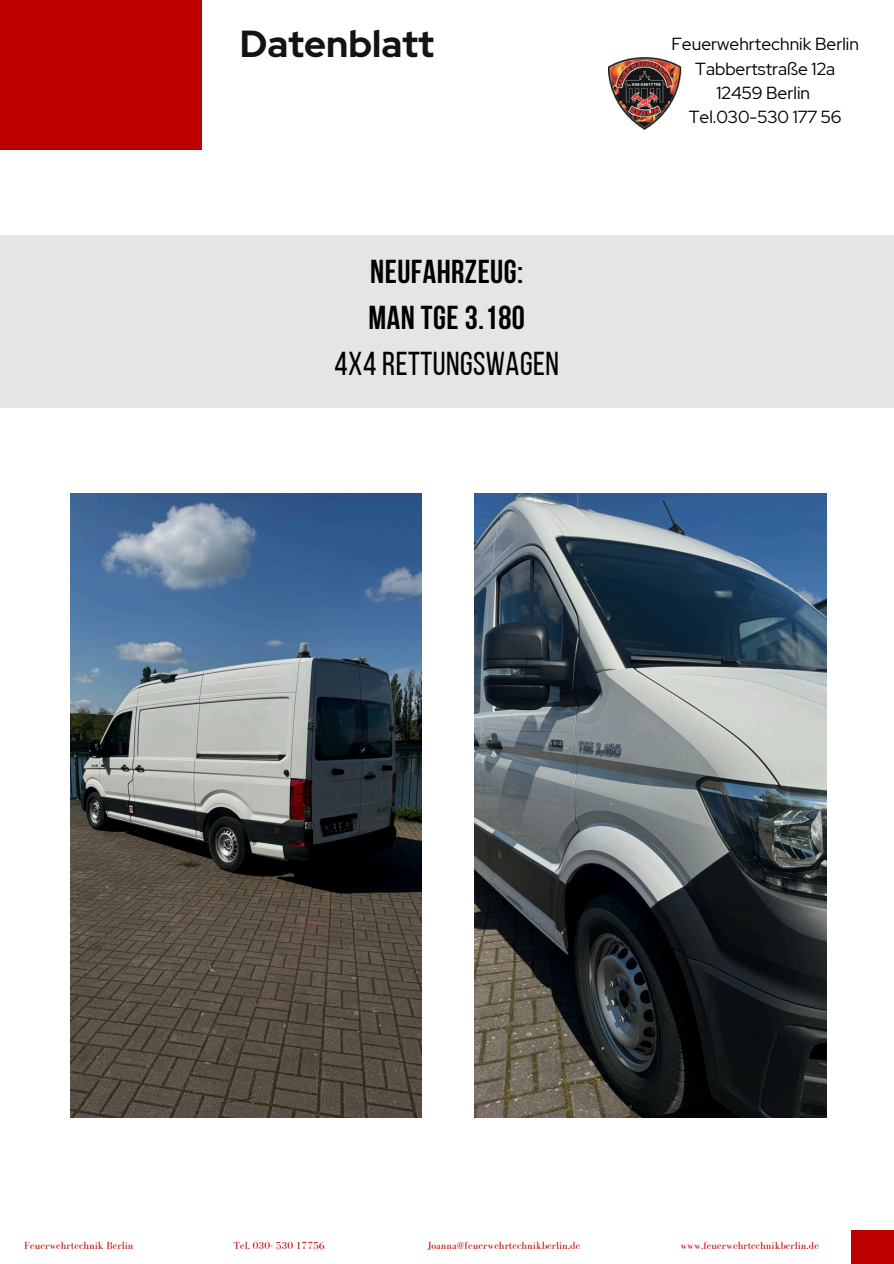
<style>
.page{position:relative;width:894px;height:1264px;background:#fff}
.page>*{position:absolute;margin:0;border:0;box-sizing:border-box;transform-origin:0 0}
.t1{font:700 37.5px "Red Hat Display";color:#131313}
.t2{font:700 33px/46.2px "Bebas Neue";letter-spacing:.015em;color:#000;text-align:center}
.t3{font:17.4px/24.3px "Red Hat Display";color:#000;text-align:center}
.t4{font:10.65px "Bodoni FLF";color:#bd0000}
.s1{font-weight:400}
</style>
<div class="page">
<div style="left:0;top:0;width:201px;height:149px;background:#bd0000"></div>
<div style="left:850px;top:1229px;width:43px;height:34px;background:#bd0000"></div>
<div style="left:0;top:235px;width:893px;height:173px;background:#e5e5e5"></div>
<img style="left:608px;top:57px;width:73px;height:72px">
<img style="left:70px;top:493px;width:351px;height:624px">
<img style="left:474px;top:493px;width:351px;height:624px">
<h1 class="t1" style="left:240px;top:19px;width:196px">Datenblatt</h1>
<p class="t2" style="left:334px;top:252px;width:226px">NEUFAHRZEUG:<br>MAN TGE 3.180<br><span class="s1">4X4 RETTUNGSWAGEN</span></p>
<p class="t3" style="left:671px;top:32px;width:189px">Feuerwehrtechnik Berlin<br>Tabbertstraße 12a<br>12459 Berlin<br>Tel.030-530 177 56</p>
<p class="t4" style="left:24px;top:1239px;width:111px">Feuerwehrtechnik Berlin</p>
<p class="t4" style="left:233px;top:1239px;width:92px">Tel. 030- 530 17756</p>
<p class="t4" style="left:427px;top:1239px;width:154px">Joanna@feuerwehrtechnikberlin.de</p>
<p class="t4" style="left:680px;top:1239px;width:140px">www.feuerwehrtechnikberlin.de</p>
</div>
